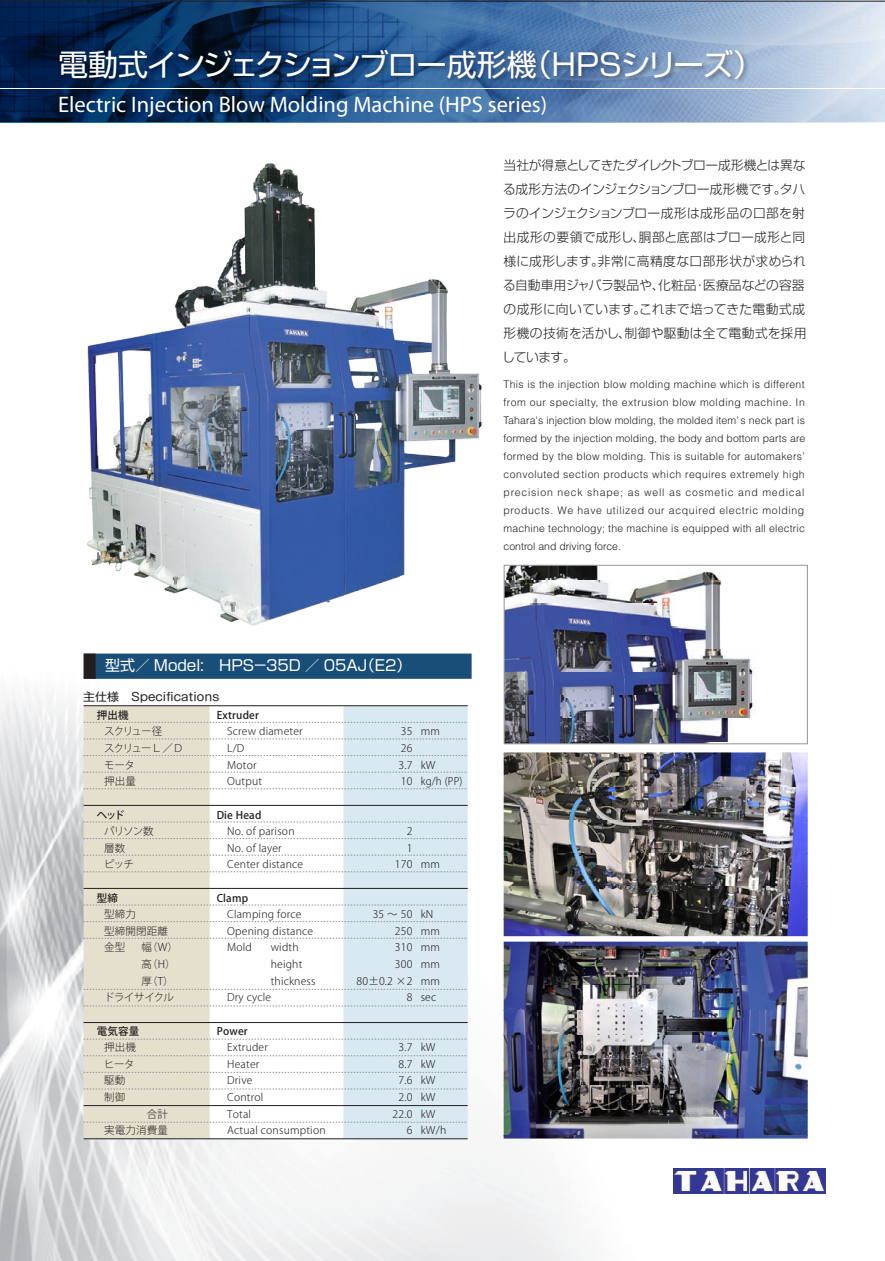
<style>
.page{position:relative;width:885px;height:1261px;background:#fff}
.page>*{position:absolute;margin:0;border:0;box-sizing:border-box;transform-origin:0 0}
.t1{font:30px "Shin Go Pro";letter-spacing:-.07em;color:#fff}
.t2{font:22.5px "Myriad Pro";color:#fff}
.t3{font:15px "Shin Go Pro";color:#fff}
.t4{font:300 12.75px/24px "Shin Go Pro";letter-spacing:.005em;color:#231f20}
.t5{font:11.25px "Shin M Go Pro";color:#231f20;scale:1.07 1}
.t6{font:300 10.5px/18px "Helvetica";letter-spacing:.02em;color:#231f20;text-align:justify}
.t7{font:300 10.5px "Koz Go Pro";letter-spacing:.02em;color:#231f20}
.t8{font:500 10.5px "Koz Go Pro";letter-spacing:.02em;color:#231f20}
.t9{font:300 10.5px "Koz Go Pro";letter-spacing:-.05em;color:#231f20}
</style>
<div class="page">
<img style="left:0;top:1px;width:885px;height:1259px">
<h1 class="t1" style="left:58px;top:40px;width:706px">電動式インジェクションブロー成形機（ＨＰＳシリーズ）</h1>
<h2 class="t2" style="left:58px;top:92px;width:491px">Electric Injection Blow Molding Machine (HPS series)</h2>
<p class="t4" style="left:502px;top:151px;width:306px">当社が得意としてきたダイレクトブロー成形機とは異なる成形方法のインジェクションブロー成形機です。タハラのインジェクションブロー成形は成形品の口部を射出成形の要領で成形し、胴部と底部はブロー成形と同様に成形します。非常に高精度な口部形状が求められる自動車用ジャバラ製品や、化粧品・医療品などの容器の成形に向いています。これまで培ってきた電動式成形機の技術を活かし、制御や駆動は全て電動式を採用しています。</p>
<p class="t6" style="left:504px;top:375px;width:303px">This is the injection blow molding machine which is different from our specialty, the extrusion blow molding machine. In Tahara's injection blow molding, the molded item’ s neck part is formed by the injection molding, the body and bottom parts are formed by the blow molding. This is suitable for automakers’ convoluted section products which requires extremely high precision neck shape; as well as cosmetic and medical products. We have utilized our acquired electric molding machine technology; the machine is equipped with all electric control and driving force.</p>
<h3 class="t3" style="left:105px;top:653px;width:308px">型式／ Model:　HPS－35D ／ 05AJ（E2）</h3>
<p class="t5" style="left:83px;top:687px;width:129px">主仕様　SPECIFICATIONS</p>
<p class="t8" style="left:97px;top:708px;width:33px">押出機</p>
<p class="t8" style="left:217px;top:708px;width:44px">Extruder</p>
<p class="t7" style="left:104px;top:724px;width:60px">スクリュー径</p>
<p class="t7" style="left:227px;top:724px;width:77px">Screw diameter</p>
<p class="t7" style="left:401px;top:724px;width:41px">35 mm</p>
<p class="t7" style="left:104px;top:741px;width:81px">スクリューＬ／Ｄ</p>
<p class="t7" style="left:227px;top:741px;width:19px">L/D</p>
<p class="t7" style="left:401px;top:741px;width:13px">26</p>
<p class="t7" style="left:104px;top:758px;width:33px">モータ</p>
<p class="t7" style="left:227px;top:758px;width:31px">Motor</p>
<p class="t7" style="left:398px;top:758px;width:39px">3.7 kW</p>
<p class="t7" style="left:104px;top:774px;width:33px">押出量</p>
<p class="t7" style="left:227px;top:774px;width:36px">Output</p>
<p class="t7" style="left:401px;top:774px;width:63px">10 kg/h (PP)</p>
<p class="t8" style="left:97px;top:808px;width:30px">ヘッド</p>
<p class="t8" style="left:217px;top:808px;width:46px">Die Head</p>
<p class="t7" style="left:104px;top:824px;width:51px">パリソン数</p>
<p class="t7" style="left:227px;top:824px;width:69px">No. of parison</p>
<p class="t7" style="left:104px;top:841px;width:23px">層数</p>
<p class="t7" style="left:227px;top:841px;width:56px">No. of layer</p>
<p class="t7" style="left:104px;top:857px;width:31px">ピッチ</p>
<p class="t7" style="left:227px;top:857px;width:77px">Center distance</p>
<p class="t7" style="left:395px;top:857px;width:47px">170 mm</p>
<p class="t8" style="left:97px;top:891px;width:23px">型締</p>
<p class="t8" style="left:217px;top:891px;width:33px">Clamp</p>
<p class="t7" style="left:104px;top:907px;width:33px">型締力</p>
<p class="t7" style="left:227px;top:907px;width:76px">Clamping force</p>
<p class="t7" style="left:373px;top:907px;width:62px">35 ～ 50 kN</p>
<p class="t7" style="left:104px;top:924px;width:66px">型締開閉距離</p>
<p class="t7" style="left:227px;top:924px;width:88px">Opening distance</p>
<p class="t7" style="left:395px;top:924px;width:47px">250 mm</p>
<p class="t7" style="left:104px;top:940px;width:23px">金型</p>
<p class="t7" style="left:142px;top:940px;width:38px">幅（W）</p>
<p class="t7" style="left:227px;top:940px;width:26px">Mold</p>
<p class="t7" style="left:271px;top:940px;width:29px">width</p>
<p class="t7" style="left:395px;top:940px;width:47px">310 mm</p>
<p class="t7" style="left:142px;top:957px;width:36px">高（H）</p>
<p class="t7" style="left:271px;top:957px;width:33px">height</p>
<p class="t7" style="left:395px;top:957px;width:47px">300 mm</p>
<p class="t7" style="left:142px;top:973px;width:34px">厚（T）</p>
<p class="t7" style="left:271px;top:973px;width:46px">thickness</p>
<p class="t7" style="left:356px;top:973px;width:85px">80±0.2 ×2 mm</p>
<p class="t9" style="left:104px;top:990px;width:71px">ドライサイクル</p>
<p class="t7" style="left:227px;top:990px;width:46px">Dry cycle</p>
<p class="t7" style="left:407px;top:990px;width:31px">8 sec</p>
<p class="t8" style="left:97px;top:1023px;width:44px">電気容量</p>
<p class="t8" style="left:217px;top:1023px;width:33px">Power</p>
<p class="t7" style="left:104px;top:1040px;width:33px">押出機</p>
<p class="t7" style="left:227px;top:1040px;width:42px">Extruder</p>
<p class="t7" style="left:398px;top:1040px;width:39px">3.7 kW</p>
<p class="t7" style="left:104px;top:1056px;width:32px">ヒータ</p>
<p class="t7" style="left:227px;top:1056px;width:34px">Heater</p>
<p class="t7" style="left:398px;top:1056px;width:39px">8.7 kW</p>
<p class="t7" style="left:104px;top:1073px;width:23px">駆動</p>
<p class="t7" style="left:227px;top:1073px;width:27px">Drive</p>
<p class="t7" style="left:398px;top:1073px;width:39px">7.6 kW</p>
<p class="t7" style="left:104px;top:1090px;width:23px">制御</p>
<p class="t7" style="left:227px;top:1090px;width:38px">Control</p>
<p class="t7" style="left:398px;top:1090px;width:39px">2.0 kW</p>
<p class="t7" style="left:227px;top:1106px;width:25px">Total</p>
<p class="t7" style="left:392px;top:1106px;width:45px">22.0 kW</p>
<p class="t7" style="left:104px;top:1123px;width:66px">実電力消費量</p>
<p class="t7" style="left:227px;top:1123px;width:100px">Actual consumption</p>
<p class="t7" style="left:407px;top:1123px;width:41px">6 kW/h</p>
</div>
